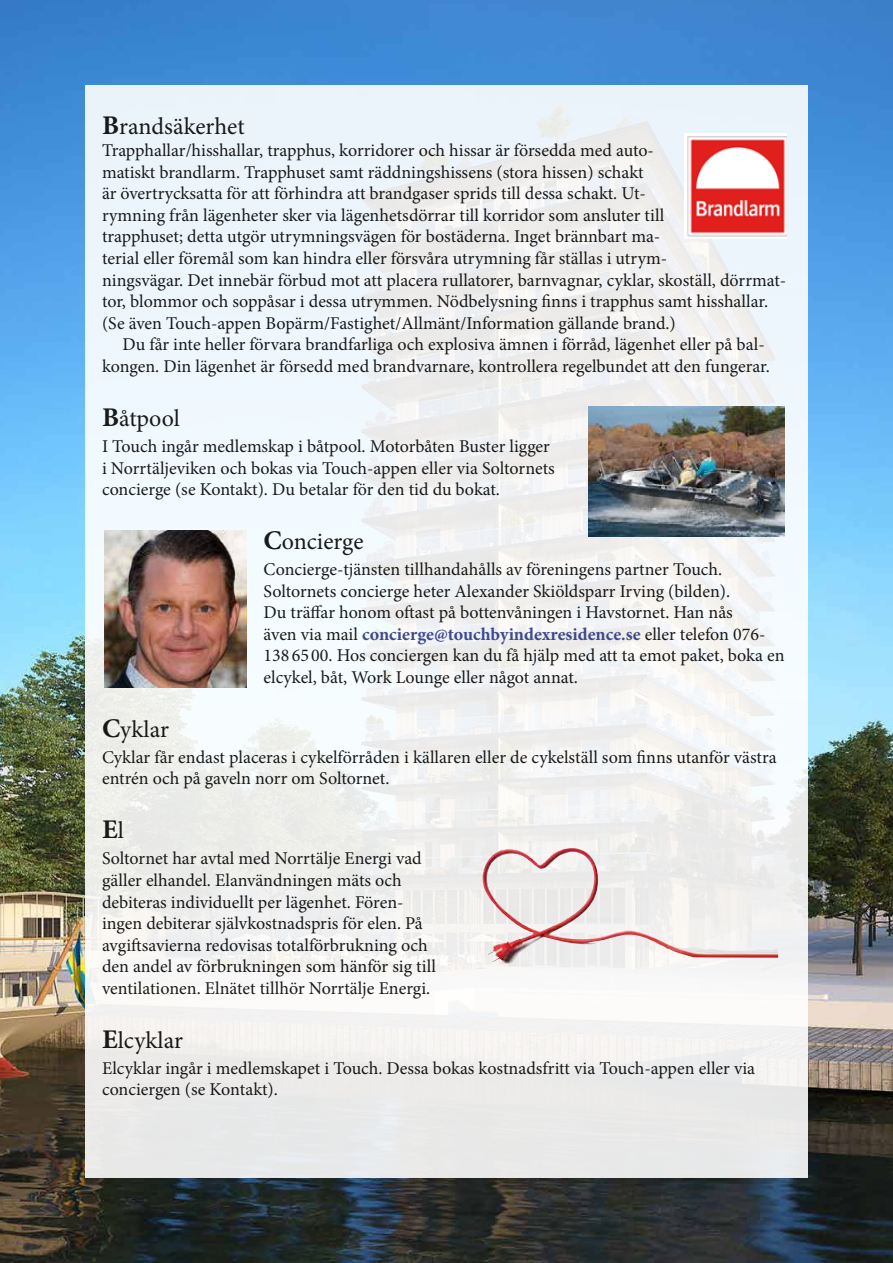
<style>
.page{position:relative;width:893px;height:1263px;background:#fff}
.page>*{position:absolute;margin:0;border:0;box-sizing:border-box;transform-origin:0 0}
.t1{font:700 27px "Minion Pro";color:#000}
.t2{font:24px "Minion Pro";color:#000}
.t3{font:18px/21.6px "Minion Pro";color:#000}
.s1{font-weight:700;font-size:27px}
.s2{font-weight:700;color:#283583}
.s3{font-weight:400;font-size:24px}
</style>
<div class="page">
<img style="left:0;top:0;width:893px;height:1263px">
<div style="left:85px;top:85px;width:723px;height:1093px;background:#eff3f3"></div>
<img style="left:589px;top:406px;width:195px;height:130px">
<img style="left:104px;top:531px;width:143px;height:156px">
<img style="left:684px;top:133px;width:103px;height:105px">
<img style="left:481px;top:846px;width:297px;height:118px">
<h2 class="t2" style="left:102px;top:111px;width:144px"><span class="s1">B</span>randsäkerhet</h2>
<p class="t3" style="left:102px;top:140px;width:686px">Trapphallar/hisshallar, trapphus, korridorer och hissar är försedda med auto-<br>matiskt brandlarm. Trapphuset samt räddningshissens (stora hissen) schakt<br>är övertrycksatta för att förhindra att brandgaser sprids till dessa schakt. Ut-<br>rymning från lägenheter sker via lägenhetsdörrar till korridor som ansluter till<br>trapphuset; detta utgör utrymningsvägen för bostäderna. Inget brännbart ma-<br>terial eller föremål som kan hindra eller försvåra utrymning får ställas i utrym-<br>ningsvägar. Det innebär förbud mot att placera rullatorer, barnvagnar, cyklar, skoställ, dörrmat&shy;tor, blommor och soppåsar i dessa utrymmen. Nödbelysning finns i trapphus samt hisshallar. (Se även Touch-appen Bopärm/Fastighet/Allmänt/Information gällande brand.)</p>
<p class="t3" style="left:102px;top:334px;width:669px;text-align:right">Du får inte heller förvara brandfarliga och explosiva ämnen i förråd, lägenhet eller på bal&shy;kongen. Din lägenhet är försedd med brandvarnare, kontrollera regelbundet att den fungerar.</p>
<h2 class="t2" style="left:102px;top:402px;width:79px"><span class="s1">B</span>åtpool</h2>
<p class="t3" style="left:102px;top:435px;width:454px">I Touch ingår medlemskap i båtpool. Motorbåten Buster ligger i Norrtäljeviken och bokas via Touch-appen eller via Soltornets concierge (se Kontakt). Du betalar för den tid du bokat.</p>
<h2 class="t2" style="left:264px;top:525px;width:101px"><span class="s1">C</span>oncierge</h2>
<p class="t3" style="left:264px;top:558px;width:523px">Concierge-tjänsten tillhandahålls av föreningens partner Touch.<br>Soltornets concierge heter Alexander Skiöldsparr Irving (bilden).<br>Du träffar honom oftast på bottenvåningen i Havstornet. Han nås<br>även via mail <span class="s2">concierge@touchbyindexresidence.se</span> eller telefon 076- 138 65 00. Hos conciergen kan du få hjälp med att ta emot paket, boka en elcykel, båt, Work Lounge eller något annat.</p>
<h2 class="t2" style="left:102px;top:713px;width:68px"><span class="s1">C</span>yklar</h2>
<p class="t3" style="left:102px;top:746px;width:676px">Cyklar får endast placeras i cykelförråden i källaren eller de cykelställ som finns utanför västra entrén och på gaveln norr om Soltornet.</p>
<h1 class="t1" style="left:102px;top:811px;width:23px">E<span class="s3">l</span></h1>
<p class="t3" style="left:102px;top:848px;width:335px">Soltornet har avtal med Norrtälje Energi vad gäller elhandel. Elanvändningen mäts och debiteras individuellt per lägenhet. Fören&shy;ingen debiterar självkostnadspris för elen. På avgiftsavierna redovisas totalförbrukning och den andel av förbrukningen som hänför sig till ventilationen. Elnätet tillhör Norrtälje Energi.</p>
<h2 class="t2" style="left:102px;top:1024px;width:82px"><span class="s1">E</span>lcyklar</h2>
<p class="t3" style="left:102px;top:1057px;width:655px">Elcyklar ingår i medlemskapet i Touch. Dessa bokas kostnadsfritt via Touch-appen eller via conciergen (se Kontakt).</p>
</div>
